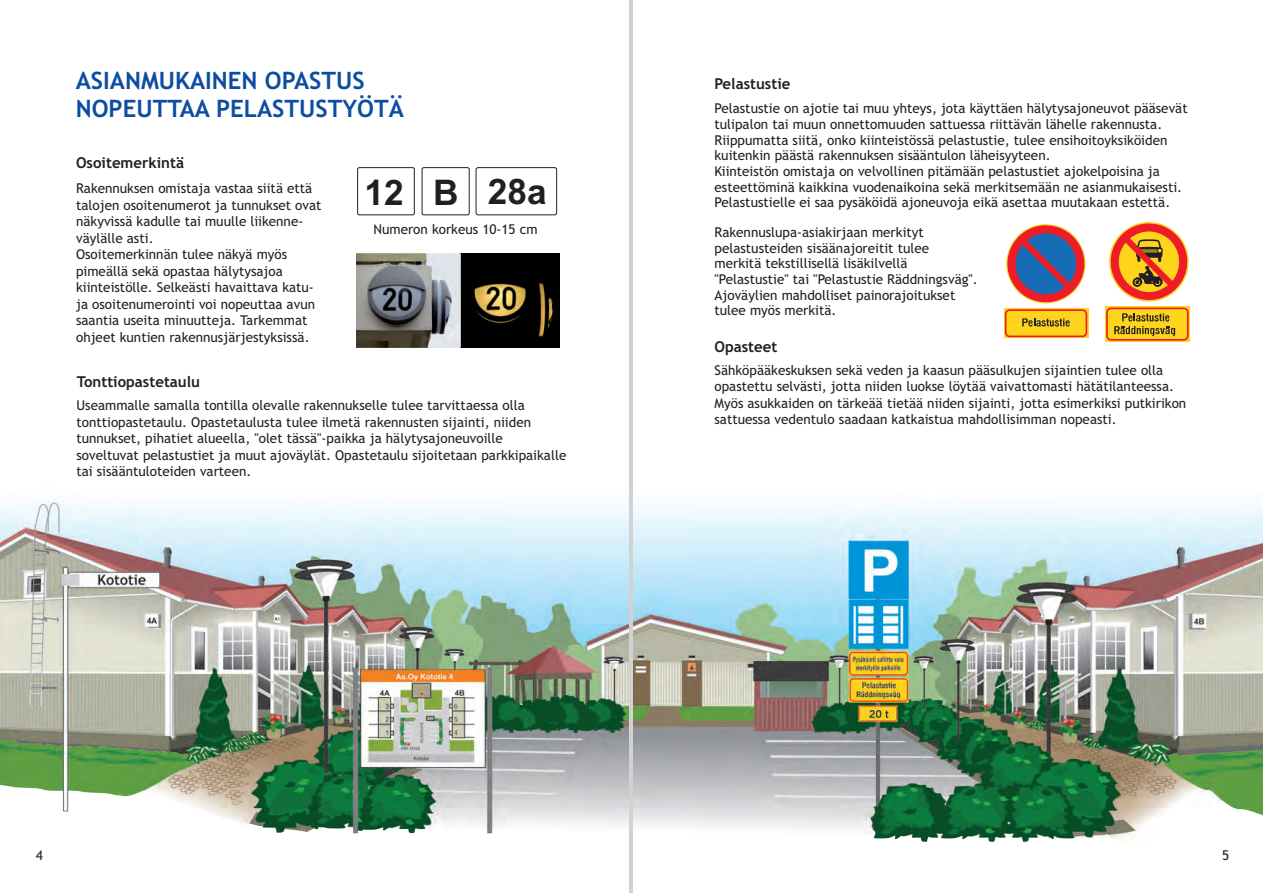
<style>
.page{position:relative;width:1263px;height:893px;background:#fff}
.page>*{position:absolute;margin:0;border:0;box-sizing:border-box;transform-origin:0 0}
.t1{font:700 35.25px "Arial";color:#231f20}
.t2{font:700 24px/27.9px "Trebuchet MS";color:#0d4da1}
.t3{font:700 15px "Trebuchet MS";color:#231f20}
.t4{font:13.5px/16.5px "Trebuchet MS";color:#231f20}
</style>
<div class="page">
<img style="left:0;top:499px;width:1263px;height:343px">
<div style="left:357px;top:167px;width:58px;height:48px;background:#fff;border:1px solid #231f20;border-radius:2px"></div>
<div style="left:476px;top:167px;width:81px;height:48px;background:#fff;border:1px solid #231f20;border-radius:2px"></div>
<div style="left:422px;top:167px;width:48px;height:48px;background:#fff;border:1px solid #231f20;border-radius:2px"></div>
<img style="left:356px;top:253px;width:204px;height:95px">
<svg style="left:1105px;top:307px;width:84px;height:35px"></svg>
<svg style="left:1006px;top:224px;width:79px;height:79px"></svg>
<svg style="left:1106px;top:308px;width:82px;height:33px"></svg>
<svg style="left:1004px;top:308px;width:84px;height:30px"></svg>
<svg style="left:1005px;top:309px;width:82px;height:28px"></svg>
<svg style="left:1111px;top:223px;width:76px;height:77px"></svg>
<hr style="left:629px;top:0;width:4px;height:893px;background:#d1d2d4">
<h2 class="t2" style="left:76px;top:68px;width:330px">ASIANMUKAINEN OPASTUS<br>NOPEUTTAA PELASTUSTYÖTÄ</h2>
<p class="t3" style="left:76px;top:157px;width:109px">Osoitemerkintä</p>
<p class="t4" style="left:76px;top:182px;width:247px">Rakennuksen omistaja vastaa siitä että talojen osoitenumerot ja tunnukset ovat näkyvissä kadulle tai muulle liikenne&shy;väylälle asti.<br>Osoitemerkinnän tulee näkyä myös pimeällä sekä opastaa hälytysajoa kiinteistölle. Selkeästi havaittava katu&shy;ja osoitenumerointi voi nopeuttaa avun saantia useita minuutteja. Tarkemmat ohjeet kuntien rakennusjärjestyksissä.</p>
<h1 class="t1" style="left:364px;top:179px;width:184px">12 B 28a</h1>
<p class="t4" style="left:373px;top:222px;width:166px">Numeron korkeus 10-15 cm</p>
<p class="t3" style="left:77px;top:376px;width:125px">Tonttiopastetaulu</p>
<p class="t4" style="left:76px;top:399px;width:491px">Useammalle samalla tontilla olevalle rakennukselle tulee tarvittaessa olla tonttiopastetaulu. Opastetaulusta tulee ilmetä rakennusten sijainti, niiden tunnukset, pihatiet alueella, "olet tässä"-paikka ja hälytysajoneuvoille soveltuvat pelastustiet ja muut ajoväylät. Opastetaulu sijoitetaan parkkipaikalle tai sisääntuloteiden varteen.</p>
<p class="t3" style="left:714px;top:78px;width:77px">Pelastustie</p>
<p class="t4" style="left:714px;top:102px;width:475px;line-height:15.8px">Pelastustie on ajotie tai muu yhteys, jota käyttäen hälytysajoneuvot pääsevät tulipalon tai muun onnettomuuden sattuessa riittävän lähelle rakennusta.<br>Riippumatta siitä, onko kiinteistössä pelastustie, tulee ensihoitoyksiköiden kuitenkin päästä rakennuksen sisääntulon läheisyyteen.<br>Kiinteistön omistaja on velvollinen pitämään pelastustiet ajokelpoisina ja esteettöminä kaikkina vuodenaikoina sekä merkitsemään ne asianmukaisesti.<br>Pelastustielle ei saa pysäköidä ajoneuvoja eikä asettaa muutakaan estettä.</p>
<p class="t4" style="left:714px;top:226px;width:265px;line-height:15.8px">Rakennuslupa-asiakirjaan merkityt pelastusteiden sisäänajoreitit tulee merkitä tekstillisellä lisäkilvellä "Pelastustie" tai "Pelastustie Räddningsväg".<br>Ajoväylien mahdolliset painorajoitukset tulee myös merkitä.</p>
<p class="t3" style="left:714px;top:341px;width:64px">Opasteet</p>
<p class="t4" style="left:714px;top:364px;width:473px">Sähköpääkeskuksen sekä veden ja kaasun pääsulkujen sijaintien tulee olla opastettu selvästi, jotta niiden luokse löytää vaivattomasti hätätilanteessa.<br>Myös asukkaiden on tärkeää tietää niiden sijainti, jotta esimerkiksi putkirikon sattuessa vedentulo saadaan katkaistua mahdollisimman nopeasti.</p>
<p class="t4" style="left:36px;top:848px;width:9px">4</p>
<p class="t4" style="left:1222px;top:848px;width:9px">5</p>
</div>
